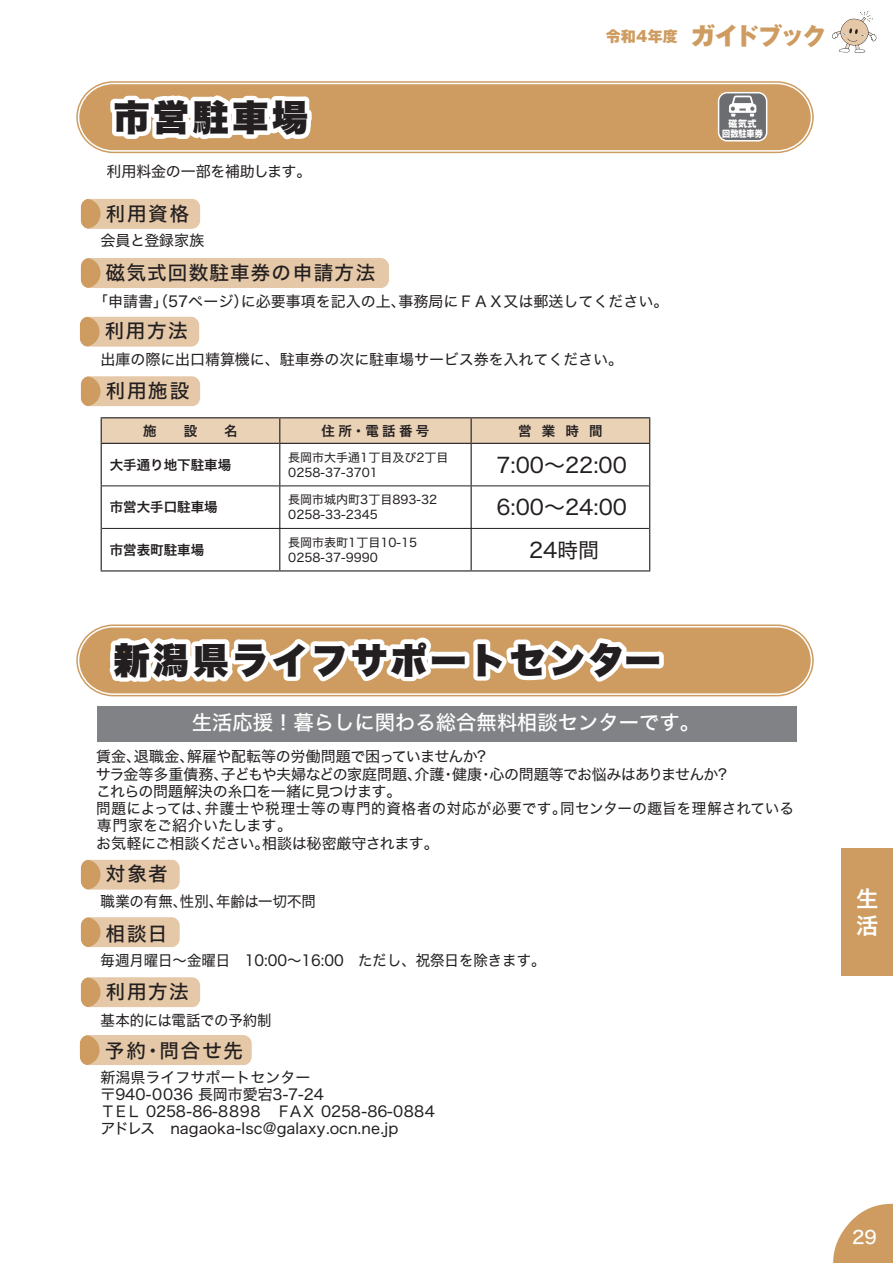
<style>
.page{position:relative;width:893px;height:1263px;background:#fff}
.page>*{position:absolute;margin:0;border:0;box-sizing:border-box;transform-origin:0 0}
.t1{font:36px "Hira Kaku Std N W9";letter-spacing:.1em;color:#231f20}
.t2{font:800 24px "Gothic MB101 Pro";letter-spacing:-.08em;color:#ce9c61}
.t3{font:22.35px "Hira Kaku Std N W6";color:#fff}
.t4{font:21px "Hira Kaku Std N W4";color:#231f20}
.t5{font:20.4px "Hira Kaku Std N W5";color:#fff}
.t6{font:19.5px "Hira Kaku Std N W5";letter-spacing:.08em;color:#231f20}
.t7{font:19.5px "Hira Kaku Std N W5";letter-spacing:.06em;color:#231f20}
.t8{font:18px "Hira Kaku Std N W5";color:#fff}
.t9{font:15px/17.2px "Hira Kaku Std N W4";color:#231f20}
.t10{font:15px "Hira Kaku Std N W4";color:#231f20;scale:.96 1}
.t11{font:15px "Hira Kaku Std N W4";letter-spacing:.025em;color:#231f20}
.t12{font:15px "Hira Kaku Std N W4";letter-spacing:-.03em;color:#231f20}
.t13{font:15px "Hira Kaku Std N W4";letter-spacing:-.035em;color:#231f20}
.t14{font:15px "Hira Kaku Std N W4";letter-spacing:-.02em;color:#231f20}
.t15{font:15px "Hira Kaku Std N W4";letter-spacing:-.02em;color:#231f20;scale:.96 1}
.t16{font:13.5px "Hira Kaku Std N W6";color:#231f20}
.t17{font:12px/15px "Hira Kaku Std N W4";color:#231f20}
.t18{font:800 9px/9.8px "Soft Go Std";color:#fff;text-align:center}
.s1{font-size:15px}
</style>
<div class="page">
<svg style="left:76px;top:81px;width:738px;height:72px"></svg>
<svg style="left:78px;top:83px;width:734px;height:69px"></svg>
<div style="left:79px;top:84px;width:732px;height:66px;background:#ce9c61"></div>
<svg style="left:79px;top:627px;width:732px;height:66px;fill:#ce9c61"></svg>
<div style="left:97px;top:706px;width:699px;height:35px;background:#808285"></div>
<svg style="left:81px;top:376px;width:119px;height:30px"></svg>
<svg style="left:81px;top:859px;width:99px;height:31px"></svg>
<svg style="left:81px;top:977px;width:119px;height:30px"></svg>
<svg style="left:80px;top:1035px;width:172px;height:30px"></svg>
<svg style="left:81px;top:917px;width:99px;height:30px"></svg>
<svg style="left:80px;top:317px;width:119px;height:30px"></svg>
<svg style="left:81px;top:90px;width:308px;height:198px"></svg>
<svg style="left:102px;top:624px;width:566px;height:73px"></svg>
<hr style="left:101px;top:417px;width:179px;height:1px;background:#231f20">
<hr style="left:280px;top:417px;width:191px;height:1px;background:#231f20">
<hr style="left:471px;top:417px;width:179px;height:1px;background:#231f20">
<svg style="left:101px;top:418px;width:549px;height:25px"></svg>
<hr style="left:101px;top:443px;width:179px;height:1px;background:#231f20">
<hr style="left:101px;top:444px;width:1px;height:42px;background:#231f20">
<hr style="left:280px;top:443px;width:191px;height:1px;background:#231f20">
<hr style="left:279px;top:444px;width:1px;height:41px;background:#231f20">
<hr style="left:471px;top:443px;width:179px;height:1px;background:#231f20">
<hr style="left:471px;top:444px;width:1px;height:41px;background:#231f20">
<hr style="left:649px;top:444px;width:1px;height:42px;background:#231f20">
<hr style="left:101px;top:486px;width:1px;height:42px;background:#231f20">
<hr style="left:279px;top:486px;width:1px;height:42px;background:#231f20">
<hr style="left:471px;top:486px;width:1px;height:42px;background:#231f20">
<hr style="left:649px;top:486px;width:1px;height:42px;background:#231f20">
<hr style="left:101px;top:528px;width:1px;height:42px;background:#231f20">
<hr style="left:279px;top:529px;width:1px;height:41px;background:#231f20">
<hr style="left:471px;top:529px;width:1px;height:41px;background:#231f20">
<hr style="left:649px;top:528px;width:1px;height:42px;background:#231f20">
<hr style="left:101px;top:570px;width:179px;height:1px;background:#231f20">
<hr style="left:280px;top:570px;width:191px;height:1px;background:#231f20">
<hr style="left:471px;top:570px;width:179px;height:1px;background:#231f20">
<hr style="left:471px;top:528px;width:178px;height:1px;background:#231f20">
<hr style="left:280px;top:528px;width:191px;height:1px;background:#231f20">
<hr style="left:102px;top:528px;width:178px;height:1px;background:#231f20">
<hr style="left:471px;top:485px;width:178px;height:1px;background:#231f20">
<hr style="left:280px;top:485px;width:191px;height:1px;background:#231f20">
<hr style="left:102px;top:485px;width:178px;height:1px;background:#231f20">
<div style="left:719px;top:93px;width:48px;height:48px;background:#6c6d70;border-radius:9px"></div>
<div style="left:718px;top:92px;width:49px;height:49px;border:1px solid #fff;border-radius:9px"></div>
<svg style="left:729px;top:96px;width:27px;height:21px"></svg>
<div style="left:842px;top:848px;width:51px;height:128px;background:#ce9c61"></div>
<svg style="left:833px;top:1203px;width:60px;height:60px"></svg>
<svg style="left:832px;top:11px;width:44px;height:42px"></svg>
<h1 class="t1" style="left:114px;top:98px;width:196px">市営駐車場</h1>
<p class="t9" style="left:106px;top:162px;width:206px">利用料金の一部を補助します。</p>
<h3 class="t6" style="left:106px;top:198px;width:84px">利用資格</h3>
<p class="t9" style="left:101px;top:232px;width:105px">会員と登録家族</p>
<h3 class="t7" style="left:106px;top:258px;width:271px">磁気式回数駐車券の申請方法</h3>
<h2 class="t2" style="left:606px;top:16px;width:222px"><span class="s1">令和4年度</span> ガイドブック</h2>
<p class="t18" style="left:722px;top:118px;width:42px">磁気式<br>回数駐車券</p>
<p class="t9" style="left:93px;top:292px;width:577px">「申請書」（57ページ）に必要事項を記入の上、事務局にＦＡＸ又は郵送してください。</p>
<h3 class="t6" style="left:105px;top:316px;width:84px">利用方法</h3>
<p class="t9" style="left:101px;top:351px;width:524px">出庫の際に出口精算機に、駐車券の次に駐車場サービス券を入れてください。</p>
<h3 class="t6" style="left:106px;top:376px;width:85px">利用施設</h3>
<p class="t16" style="left:321px;top:420px;width:110px">住所・電話番号</p>
<p class="t16" style="left:518px;top:420px;width:86px">営業時間</p>
<p class="t16" style="left:110px;top:454px;width:123px">大手通り地下駐車場</p>
<p class="t17" style="left:288px;top:450px;width:162px">長岡市大手通1丁目及び2丁目<br>0258-37-3701</p>
<h3 class="t4" style="left:496px;top:449px;width:132px">7:00～22:00</h3>
<p class="t16" style="left:110px;top:497px;width:109px">市営大手口駐車場</p>
<p class="t17" style="left:288px;top:492px;width:150px">長岡市城内町3丁目893-32<br>0258-33-2345</p>
<h3 class="t4" style="left:496px;top:491px;width:132px">6:00～24:00</h3>
<p class="t16" style="left:110px;top:539px;width:96px">市営表町駐車場</p>
<p class="t17" style="left:288px;top:535px;width:130px">長岡市表町1丁目10-15<br>0258-37-9990</p>
<h3 class="t4" style="left:529px;top:534px;width:72px">24時間</h3>
<h1 class="t1" style="left:114px;top:640px;width:549px">新潟県ライフサポートセンター</h1>
<h3 class="t5" style="left:192px;top:707px;width:510px">生活応援！暮らしに関わる総合無料相談センターです。</h3>
<p class="t14" style="left:81px;top:745px;width:421px">　賃金、退職金、解雇や配転等の労働問題で困っていませんか?　</p>
<p class="t13" style="left:96px;top:763px;width:633px">サラ金等多重債務、子どもや夫婦などの家庭問題、介護・健康・心の問題等でお悩みはありませんか?</p>
<p class="t12" style="left:81px;top:780px;width:322px">　これらの問題解決の糸口を一緒に見つけます。</p>
<p class="t11" style="left:96px;top:797px;width:699px">問題によっては、弁護士や税理士等の専門的資格者の対応が必要です。同センターの趣旨を理解されている</p>
<p class="t9" style="left:97px;top:817px;width:197px">専門家をご紹介いたします。</p>
<p class="t12" style="left:81px;top:832px;width:359px">　お気軽にご相談ください。相談は秘密厳守されます。</p>
<h3 class="t6" style="left:106px;top:859px;width:63px">対象者</h3>
<p class="t10" style="left:101px;top:890px;width:226px">職業の有無、性別、年齢は一切不問</p>
<h3 class="t6" style="left:106px;top:918px;width:63px">相談日</h3>
<p class="t10" style="left:101px;top:949px;width:465px">毎週月曜日～金曜日　10:00～16:00　ただし、祝祭日を除きます。</p>
<h3 class="t6" style="left:106px;top:977px;width:84px">利用方法</h3>
<p class="t15" style="left:101px;top:1009px;width:180px">基本的には電話での予約制</p>
<h3 class="t6" style="left:105px;top:1035px;width:140px">予約・問合せ先</h3>
<p class="t9" style="left:101px;top:1068px;width:336px">新潟県ライフサポートセンター<br>〒940-0036 長岡市愛宕3-7-24<br>ＴＥＬ 0258-86-8898 ＦАＸ 0258-86-0884アドレス nagaoka-lsc@galaxy.ocn.ne.jp</p>
<h3 class="t3" style="left:856px;top:882px;width:24px">生</h3>
<h3 class="t3" style="left:856px;top:908px;width:24px">活</h3>
<p class="t8" style="left:852px;top:1223px;width:26px">29</p>
</div>
